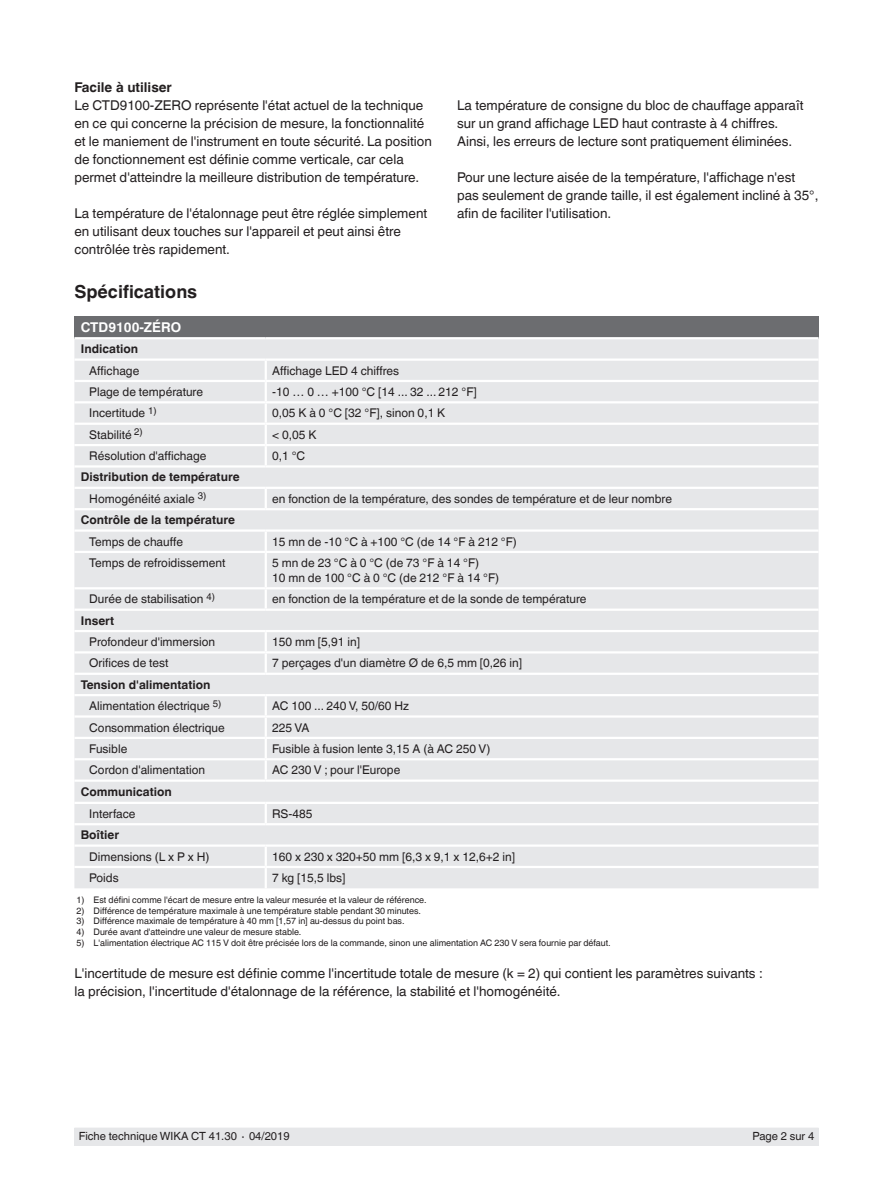
<style>
.page{position:relative;width:893px;height:1188px;background:#fff}
.page>*{position:absolute;margin:0;border:0;box-sizing:border-box;transform-origin:0 0}
.t1{font:700 18px "Helvetica World";color:#231f20}
.t2{font:13.5px/18px "Helvetica World";color:#231f20}
.t3{font:700 13.5px "Helvetica World";color:#231f20}
.t4{font:700 13.5px "Helvetica World";color:#fff}
.t5{font:12px/15px "Helvetica World";color:#231f20}
.t6{font:700 12px/21.3px "Helvetica World";color:#231f20}
.t7{font:11.25px "Helvetica World";color:#231f20}
.t8{font:9px "Helvetica World";color:#231f20}
.s1{font-weight:400}
.s2{font-weight:700}
</style>
<div class="page">
<div style="left:74px;top:1128px;width:745px;height:17px;background:#e6e7e9"></div>
<div style="left:74px;top:316px;width:745px;height:22px;background:#6c6d70"></div>
<div style="left:74px;top:339px;width:745px;height:549px;background:#e6e7e9"></div>
<hr style="left:74px;top:358px;width:192px;height:3px;background:#fff">
<hr style="left:266px;top:358px;width:553px;height:3px;background:#fff">
<hr style="left:74px;top:380px;width:192px;height:2px;background:#fff">
<hr style="left:266px;top:380px;width:553px;height:2px;background:#fff">
<svg style="left:265px;top:361px;width:2px;height:40px"></svg>
<hr style="left:74px;top:401px;width:192px;height:2px;background:#fff">
<hr style="left:266px;top:401px;width:553px;height:2px;background:#fff">
<hr style="left:265px;top:403px;width:2px;height:20px;background:#fff">
<hr style="left:74px;top:423px;width:192px;height:2px;background:#fff">
<hr style="left:266px;top:423px;width:553px;height:2px;background:#fff">
<hr style="left:74px;top:444px;width:192px;height:2px;background:#fff">
<hr style="left:266px;top:444px;width:553px;height:2px;background:#fff">
<svg style="left:265px;top:425px;width:2px;height:40px"></svg>
<hr style="left:265px;top:589px;width:2px;height:20px;background:#fff">
<hr style="left:266px;top:866px;width:553px;height:2px;background:#fff">
<hr style="left:266px;top:844px;width:553px;height:3px;background:#fff">
<hr style="left:74px;top:465px;width:192px;height:3px;background:#fff">
<hr style="left:266px;top:465px;width:553px;height:3px;background:#fff">
<hr style="left:74px;top:487px;width:192px;height:2px;background:#fff">
<hr style="left:74px;top:508px;width:192px;height:2px;background:#fff">
<hr style="left:266px;top:508px;width:553px;height:2px;background:#fff">
<hr style="left:74px;top:609px;width:192px;height:2px;background:#fff">
<hr style="left:266px;top:609px;width:553px;height:2px;background:#fff">
<hr style="left:74px;top:630px;width:192px;height:2px;background:#fff">
<hr style="left:266px;top:630px;width:553px;height:2px;background:#fff">
<hr style="left:266px;top:487px;width:553px;height:2px;background:#fff">
<svg style="left:265px;top:489px;width:2px;height:19px"></svg>
<hr style="left:74px;top:337px;width:192px;height:2px;background:#fff">
<hr style="left:266px;top:337px;width:553px;height:2px;background:#fff">
<hr style="left:74px;top:529px;width:192px;height:3px;background:#fff">
<hr style="left:266px;top:529px;width:553px;height:3px;background:#fff">
<svg style="left:265px;top:532px;width:2px;height:19px"></svg>
<hr style="left:74px;top:551px;width:192px;height:2px;background:#fff">
<hr style="left:266px;top:551px;width:553px;height:2px;background:#fff">
<hr style="left:265px;top:553px;width:2px;height:34px;background:#fff">
<hr style="left:74px;top:587px;width:192px;height:2px;background:#fff">
<hr style="left:266px;top:587px;width:553px;height:2px;background:#fff">
<hr style="left:74px;top:651px;width:192px;height:3px;background:#fff">
<hr style="left:266px;top:651px;width:553px;height:3px;background:#fff">
<svg style="left:265px;top:632px;width:2px;height:41px"></svg>
<hr style="left:74px;top:673px;width:192px;height:2px;background:#fff">
<hr style="left:266px;top:673px;width:553px;height:2px;background:#fff">
<hr style="left:74px;top:694px;width:192px;height:2px;background:#fff">
<hr style="left:266px;top:694px;width:553px;height:2px;background:#fff">
<hr style="left:74px;top:715px;width:192px;height:3px;background:#fff">
<hr style="left:266px;top:715px;width:553px;height:3px;background:#fff">
<hr style="left:74px;top:737px;width:192px;height:2px;background:#fff">
<hr style="left:266px;top:737px;width:553px;height:2px;background:#fff">
<svg style="left:265px;top:696px;width:2px;height:62px"></svg>
<hr style="left:74px;top:758px;width:192px;height:2px;background:#fff">
<hr style="left:266px;top:758px;width:553px;height:2px;background:#fff">
<hr style="left:265px;top:760px;width:2px;height:20px;background:#fff">
<hr style="left:74px;top:780px;width:192px;height:2px;background:#fff">
<hr style="left:266px;top:780px;width:553px;height:2px;background:#fff">
<hr style="left:74px;top:802px;width:192px;height:2px;background:#fff">
<hr style="left:266px;top:802px;width:553px;height:2px;background:#fff">
<svg style="left:265px;top:804px;width:2px;height:19px"></svg>
<hr style="left:74px;top:823px;width:192px;height:2px;background:#fff">
<hr style="left:266px;top:823px;width:553px;height:2px;background:#fff">
<hr style="left:74px;top:844px;width:192px;height:3px;background:#fff">
<svg style="left:265px;top:847px;width:2px;height:19px"></svg>
<hr style="left:74px;top:866px;width:192px;height:2px;background:#fff">
<hr style="left:265px;top:868px;width:2px;height:20px;background:#fff">
<p class="t3" style="left:74px;top:79px;width:99px">Facile à utiliser</p>
<p class="t2" style="left:74px;top:96px;width:359px">Le CTD9100-ZERO représente l'état actuel de la technique en ce qui concerne la précision de mesure, la fonctionnalité et le maniement de l'instrument en toute sécurité. La position de fonctionnement est définie comme verticale, car cela permet d'atteindre la meilleure distribution de température.</p>
<p class="t2" style="left:74px;top:204px;width:354px">La température de l'étalonnage peut être réglée simplement en utilisant deux touches sur l'appareil et peut ainsi être contrôlée très rapidement.</p>
<p class="t2" style="left:457px;top:96px;width:348px">La température de consigne du bloc de chauffage apparaît sur un grand affichage LED haut contraste à 4 chiffres.<br>Ainsi, les erreurs de lecture sont pratiquement éliminées.</p>
<p class="t2" style="left:457px;top:168px;width:363px">Pour une lecture aisée de la température, l'affichage n'est pas seulement de grande taille, il est également incliné à 35°, afin de faciliter l'utilisation.</p>
<h1 class="t1" style="left:74px;top:281px;width:124px">Spécifications</h1>
<p class="t4" style="left:81px;top:319px;width:102px">CTD9100-ZÉRO</p>
<p class="t6" style="left:81px;top:338px;width:59px">Indication</p>
<p class="t5" style="left:89px;top:363px;width:52px">Affichage</p>
<p class="t5" style="left:272px;top:363px;width:129px">Affichage LED 4 chiffres</p>
<p class="t5" style="left:89px;top:384px;width:115px">Plage de température</p>
<p class="t5" style="left:272px;top:384px;width:206px">-10 … 0 … +100 °C [14 ... 32 ... 212 °F]</p>
<p class="t5" style="left:89px;top:406px;width:69px">Incertitude <sup>1)</sup></p>
<p class="t5" style="left:272px;top:406px;width:175px">0,05 K à 0 °C [32 °F], sinon 0,1 K</p>
<p class="t5" style="left:89px;top:427px;width:55px">Stabilité <sup>2)</sup></p>
<p class="t5" style="left:272px;top:427px;width:46px">&lt; 0,05 K</p>
<p class="t5" style="left:89px;top:448px;width:119px">Résolution d'affichage</p>
<p class="t5" style="left:272px;top:448px;width:35px">0,1 °C</p>
<p class="t6" style="left:89px;top:467px;width:152px;text-indent:-9px">Distribution de température<br><span class="s1">Homogénéité axiale</span> <sup>3)</sup></p>
<p class="t5" style="left:272px;top:491px;width:401px">en fonction de la température, des sondes de température et de leur nombre</p>
<p class="t6" style="left:81px;top:509px;width:156px">Contrôle de la température</p>
<p class="t5" style="left:89px;top:534px;width:95px">Temps de chauffe</p>
<p class="t5" style="left:272px;top:534px;width:246px">15 mn de -10 °C à +100 °C (de 14 °F à 212 °F)</p>
<p class="t5" style="left:89px;top:555px;width:138px">Temps de refroidissement</p>
<p class="t5" style="left:272px;top:555px;width:229px">5 mn de 23 °C à 0 °C (de 73 °F à 14 °F)<br>10 mn de 100 °C à 0 °C (de 212 °F à 14 °F)</p>
<p class="t5" style="left:89px;top:592px;width:127px">Durée de stabilisation <sup>4)</sup></p>
<p class="t5" style="left:272px;top:592px;width:316px">en fonction de la température et de la sonde de température</p>
<p class="t6" style="left:81px;top:610px;width:35px">Insert</p>
<p class="t5" style="left:89px;top:634px;width:127px">Profondeur d'immersion</p>
<p class="t5" style="left:272px;top:634px;width:90px">150 mm [5,91 in]</p>
<p class="t5" style="left:89px;top:656px;width:81px">Orifices de test</p>
<p class="t5" style="left:272px;top:656px;width:251px">7 perçages d'un diamètre Ø de 6,5 mm [0,26 in]</p>
<p class="t5" style="left:89px;top:674px;width:134px;line-height:21.3px;text-indent:-9px"><span class="s2">Tension d'alimentation<br></span>Alimentation électrique <sup>5)</sup></p>
<p class="t5" style="left:272px;top:699px;width:139px">AC 100 ... 240 V, 50/60 Hz</p>
<p class="t5" style="left:89px;top:720px;width:137px">Consommation électrique</p>
<p class="t5" style="left:272px;top:720px;width:39px">225 VA</p>
<p class="t5" style="left:89px;top:741px;width:40px">Fusible</p>
<p class="t5" style="left:272px;top:741px;width:220px">Fusible à fusion lente 3,15 A (à AC 250 V)</p>
<p class="t5" style="left:89px;top:763px;width:117px">Cordon d'alimentation</p>
<p class="t5" style="left:272px;top:763px;width:130px">AC 230 V ; pour l'Europe</p>
<p class="t6" style="left:81px;top:781px;width:93px">Communication</p>
<p class="t5" style="left:89px;top:806px;width:48px">Interface</p>
<p class="t5" style="left:272px;top:806px;width:42px">RS-485</p>
<p class="t6" style="left:81px;top:824px;width:40px">Boîtier</p>
<p class="t5" style="left:89px;top:849px;width:122px">Dimensions (L x P x H)</p>
<p class="t5" style="left:272px;top:849px;width:244px">160 x 230 x 320+50 mm [6,3 x 9,1 x 12,6+2 in]</p>
<p class="t5" style="left:89px;top:870px;width:31px">Poids</p>
<p class="t5" style="left:272px;top:870px;width:75px">7 kg [15,5 lbs]</p>
<p class="t8" style="left:77px;top:895px;width:352px">1) Est défini comme l'écart de mesure entre la valeur mesurée et la valeur de référence.</p>
<p class="t8" style="left:77px;top:905px;width:346px">2) Différence de température maximale à une température stable pendant 30 minutes.</p>
<p class="t8" style="left:77px;top:916px;width:329px">3) Différence maximale de température à 40 mm [1,57 in] au-dessus du point bas.</p>
<p class="t8" style="left:77px;top:927px;width:226px">4) Durée avant d'atteindre une valeur de mesure stable.</p>
<p class="t8" style="left:77px;top:937px;width:536px">5) L'alimentation électrique AC 115 V doit être précisée lors de la commande, sinon une alimentation AC 230 V sera fournie par défaut.</p>
<p class="t2" style="left:74px;top:964px;width:690px">L'incertitude de mesure est définie comme l'incertitude totale de mesure (k = 2) qui contient les paramètres suivants : la précision, l'incertitude d'étalonnage de la référence, la stabilité et l'homogénéité.</p>
<p class="t7" style="left:79px;top:1130px;width:213px">Fiche technique WIKA CT 41.30 ∙ 04/2019</p>
<p class="t7" style="left:753px;top:1130px;width:63px">Page 2 sur 4</p>
</div>
